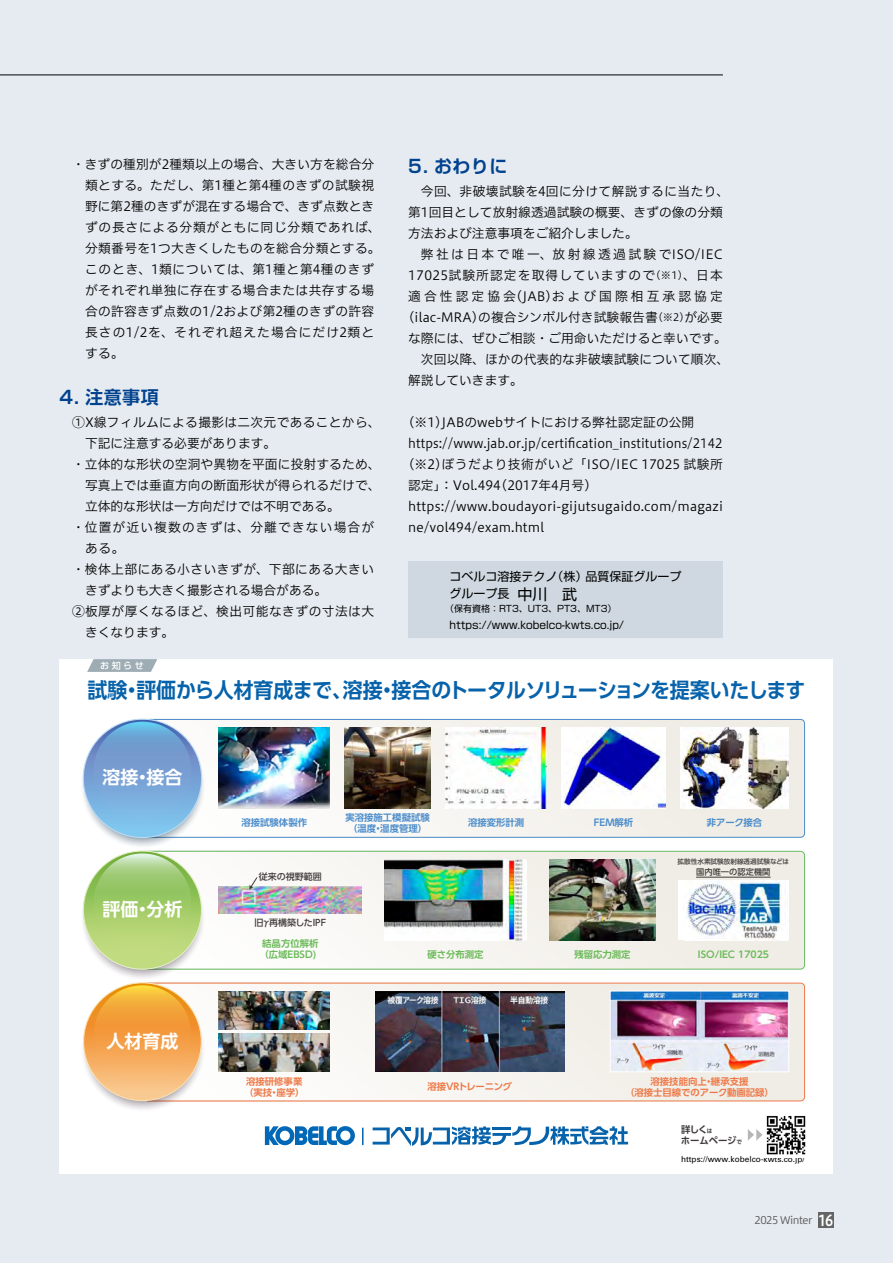
<style>
.page{position:relative;width:893px;height:1263px;background:#e6ebf1}
.page>*{position:absolute;margin:0;border:0;box-sizing:border-box;transform-origin:0 0}
.t1{font:700 21px "UD Shin Go Pro De";letter-spacing:-.03em;color:#0662aa;scale:.95 1}
.t2{font:700 18px "UD Shin Go Pro De";color:#fff}
.t3{font:700 18px "Shin Go Pro De";letter-spacing:.025em;color:#00428e}
.t4{font:12.75px/21px "Hiragino UD Sans F Std W3";letter-spacing:.01em;color:#000}
.t5{font:12.75px/21px "Hiragino UD Sans F Std W3";letter-spacing:.03em;color:#000}
.t6{font:12.75px "Hiragino UD Sans F Std W3";letter-spacing:.035em;color:#000}
.t7{font:12.75px "Hiragino UD Sans F Std W3";letter-spacing:.09em;color:#000}
.t8{font:12px/17.2px "Shin Go Pro";color:#000}
.t9{font:10.5px "Shin Go Pro";color:#000}
.t10{font:10.5px "Hiragino UD Sans F Std N W3";letter-spacing:-.05em;color:#595757}
.t11{font:700 9.3px/11.2px "UD Shin Go Pro De";color:#4c8dcb}
.t12{font:700 9.3px/11.2px "UD Shin Go Pro De";color:#ee7948}
.t13{font:700 9.3px/11.2px "UD Shin Go Pro De";color:#6cbb5a}
.t14{font:700 9.3px/11.2px "UD Shin Go Pro De";letter-spacing:-.02em;color:#3e3a39}
.t15{font:700 9.3px "UD Shin Go Pro De";letter-spacing:-.03em;color:#ee7948}
.t16{font:9px "Shin Go Pro";color:#000}
.t17{font:500 9px "UD Shin Go Pro";color:#3e3a39}
.t18{font:500 9px "UD Shin Go Pro";color:#fff}
.t19{font:8.25px "Univers LT Std";color:#000}
.t20{font:500 8.25px "UD Shin Go Pro";color:#3e3a39}
.t21{font:500 6.6px "UD Shin Go Pro";color:#3e3a39}
.s1{font-size:10.2px}
.s2{font-size:15px}
.s3{font-size:5.7px}
.s4{font-family:"Hiragino UD Sans F Std N W6";font-size:15px;color:#fff}
</style>
<div class="page">
<div style="left:60px;top:659px;width:773px;height:515px;background:#fff"></div>
<svg style="left:87px;top:659px;width:70px;height:13px"></svg>
<svg style="left:218px;top:719px;width:586px;height:117px"></svg>
<div style="left:144px;top:719px;width:661px;height:119px;border:1px solid #4c8dcb;border-radius:4px"></div>
<svg style="left:218px;top:851px;width:586px;height:118px"></svg>
<div style="left:144px;top:851px;width:661px;height:118px;border:1px solid #6abb65;border-radius:4px"></div>
<svg style="left:218px;top:983px;width:586px;height:118px"></svg>
<div style="left:144px;top:983px;width:661px;height:118px;border:1px solid #ee7948;border-radius:4px"></div>
<svg style="left:80px;top:855px;width:125px;height:125px"></svg>
<svg style="left:83px;top:850px;width:119px;height:120px"></svg>
<svg style="left:94px;top:853px;width:97px;height:98px;background:#a7ce73"></svg>
<svg style="left:80px;top:986px;width:125px;height:126px"></svg>
<svg style="left:83px;top:982px;width:119px;height:119px"></svg>
<svg style="left:94px;top:985px;width:97px;height:98px;background:#f4a748"></svg>
<svg style="left:79px;top:722px;width:126px;height:126px"></svg>
<svg style="left:83px;top:719px;width:119px;height:119px"></svg>
<svg style="left:94px;top:722px;width:97px;height:97px;background:#75a4d6"></svg>
<div style="left:678px;top:880px;width:111px;height:60px;background:#fff"></div>
<img style="left:219px;top:886px;width:143px;height:27px">
<img style="left:219px;top:727px;width:111px;height:81px">
<img style="left:344px;top:727px;width:87px;height:81px">
<img style="left:384px;top:859px;width:143px;height:81px">
<img style="left:549px;top:859px;width:107px;height:81px">
<img style="left:683px;top:880px;width:99px;height:60px">
<img style="left:219px;top:991px;width:111px;height:38px">
<img style="left:219px;top:1033px;width:111px;height:39px">
<img style="left:375px;top:991px;width:189px;height:81px">
<img style="left:612px;top:992px;width:175px;height:78px">
<div style="left:610px;top:990px;width:179px;height:82px;border:1px solid #fff"></div>
<img style="left:446px;top:727px;width:101px;height:81px">
<img style="left:561px;top:727px;width:105px;height:81px">
<img style="left:680px;top:727px;width:108px;height:81px">
<img style="left:766px;top:1115px;width:40px;height:40px">
<svg style="left:265px;top:1126px;width:90px;height:19px"></svg>
<svg style="left:373px;top:1126px;width:255px;height:20px"></svg>
<svg style="left:362px;top:1128px;width:1px;height:17px"></svg>
<svg style="left:249px;top:876px;width:9px;height:14px"></svg>
<hr style="left:696px;top:877px;width:75px;height:1px;background:#3e3a39">
<svg style="left:748px;top:1129px;width:14px;height:11px"></svg>
<hr style="left:0;top:75px;width:723px;height:1px;background:#000">
<div style="left:408px;top:561px;width:315px;height:77px;background:#cfd8e0"></div>
<div style="left:818px;top:1212px;width:15px;height:16px;background:#656464"></div>
<p class="t5" style="left:85px;top:152px;width:297px;text-indent:-13px">・きずの種別が2種類以上の場合、大きい方を総合分類とする。ただし、第1種と第4種のきずの試験視野に第2種のきずが混在する場合で、きず点数ときずの長さによる分類がともに同じ分類であれば、分類番号を1つ大きくしたものを総合分類とする。このとき、1類については、第1種と第4種のきずがそれぞれ単独に存在する場合または共存する場合の許容きず点数の1/2および第2種のきずの許容長さの1/2を、それぞれ超えた場合にだけ2類とする。</p>
<h2 class="t3" style="left:60px;top:383px;width:101px">4．注意事項</h2>
<p class="t4" style="left:72px;top:411px;width:310px">①X線フィルムによる撮影は二次元であることから、</p>
<p class="t4" style="left:85px;top:432px;width:193px">下記に注意する必要があります。</p>
<p class="t4" style="left:72px;top:453px;width:310px">・立体的な形状の空洞や異物を平面に投射するため、</p>
<p class="t4" style="left:85px;top:474px;width:297px">写真上では垂直方向の断面形状が得られるだけで、</p>
<p class="t4" style="left:85px;top:495px;width:256px">立体的な形状は一方向だけでは不明である。</p>
<p class="t7" style="left:72px;top:517px;width:304px">・位置が近い複数のきずは、分離できない場合が</p>
<p class="t4" style="left:85px;top:537px;width:41px">ある。</p>
<p class="t6" style="left:72px;top:559px;width:304px">・検体上部にある小さいきずが、下部にある大きい</p>
<p class="t4" style="left:85px;top:579px;width:244px">きずよりも大きく撮影される場合がある。</p>
<p class="t6" style="left:72px;top:601px;width:303px">②板厚が厚くなるほど、検出可能なきずの寸法は大</p>
<p class="t4" style="left:85px;top:621px;width:91px">きくなります。</p>
<p class="t18" style="left:100px;top:658px;width:45px">お 知 ら せ</p>
<h2 class="t3" style="left:408px;top:152px;width:101px">5．おわりに</h2>
<p class="t4" style="left:408px;top:180px;width:323px">　今回、非破壊試験を4回に分けて解説するに当たり、第1回目として放射線透過試験の概要、きずの像の分類方法および注意事項をご紹介しました。<br>　弊社は日本で唯一、放射線透過試験でISO/IEC<br>17025試験所認定を取得していますので<span class="s1">(※1)</span>、日本適合性認定協会(JAB)および国際相互承認協定(ilac-MRA)の複合シンボル付き試験報告書<span class="s1">(※2)</span>が必要な際には、ぜひご相談・ご用命いただけると幸いです。　次回以降、ほかの代表的な非破壊試験について順次、解説していきます。</p>
<p class="t4" style="left:408px;top:411px;width:316px">(※1)JABのwebサイトにおける弊社認定証の公開https://www.jab.or.jp/certification_institutions/2142 (※2)ぼうだより技術がいど「ISO/IEC 17025 試験所認定」：Vol.494(2017年4月号) https://www.boudayori-gijutsugaido.com/magazi ne/vol494/exam.html　</p>
<p class="t8" style="left:450px;top:566px;width:233px">コベルコ溶接テクノ（株）品質保証グループグループ長 <span class="s2">中川　武</span></p>
<p class="t16" style="left:445px;top:601px;width:173px">（保有資格：RT3、UT3、PT3、MT3）</p>
<p class="t9" style="left:450px;top:616px;width:176px">https://www.kobelco-kwts.co.jp/</p>
<h1 class="t1" style="left:88px;top:673px;width:757px">試験・評価から人材育成まで、溶接・接合のトータルソリューションを提案いたします</h1>
<h2 class="t2" style="left:102px;top:763px;width:81px">溶接・接合</h2>
<h2 class="t2" style="left:102px;top:895px;width:81px">評価・分析</h2>
<h2 class="t2" style="left:106px;top:1026px;width:73px">人材育成</h2>
<p class="t11" style="left:241px;top:817px;width:67px">溶接試験体製作</p>
<p class="t11" style="left:345px;top:812px;width:86px">実溶接施工模擬試験（温度・湿度管理）</p>
<p class="t17" style="left:259px;top:870px;width:65px">従来の視野範囲</p>
<p class="t17" style="left:255px;top:915px;width:73px">旧γ再構築したIPF</p>
<p class="t11" style="left:468px;top:817px;width:58px">溶接変形計測</p>
<p class="t11" style="left:594px;top:817px;width:41px">FEM解析</p>
<p class="t11" style="left:707px;top:817px;width:57px">非アーク接合</p>
<p class="t21" style="left:678px;top:856px;width:113px">拡散性水素試験放射線透過試験などは</p>
<p class="t20" style="left:696px;top:865px;width:76px">国内唯一の認定機関</p>
<p class="t13" style="left:259px;top:937px;width:60px">結晶方位解析（広域EBSD)</p>
<p class="t13" style="left:428px;top:948px;width:57px">硬さ分布測定</p>
<p class="t13" style="left:574px;top:948px;width:58px">残留応力測定</p>
<p class="t13" style="left:698px;top:948px;width:73px">ISO/IEC 17025</p>
<p class="t12" style="left:244px;top:1075px;width:62px">溶接研修事業（実技・座学）</p>
<p class="t15" style="left:427px;top:1079px;width:86px">溶接VRトレーニング</p>
<p class="t12" style="left:625px;top:1075px;width:150px;text-align:center">溶接技能向上・継承支援<br>（溶接士目線でのアーク動画記録）</p>
<p class="t14" style="left:681px;top:1123px;width:63px">詳しく<span class="s3">は<br></span>ホームページ<span class="s3">で</span></p>
<p class="t19" style="left:681px;top:1154px;width:125px">https://www.kobelco-kwts.co.jp/</p>
<p class="t10" style="left:754px;top:1212px;width:80px">2025 Winter <span class="s4">16</span></p>
</div>
